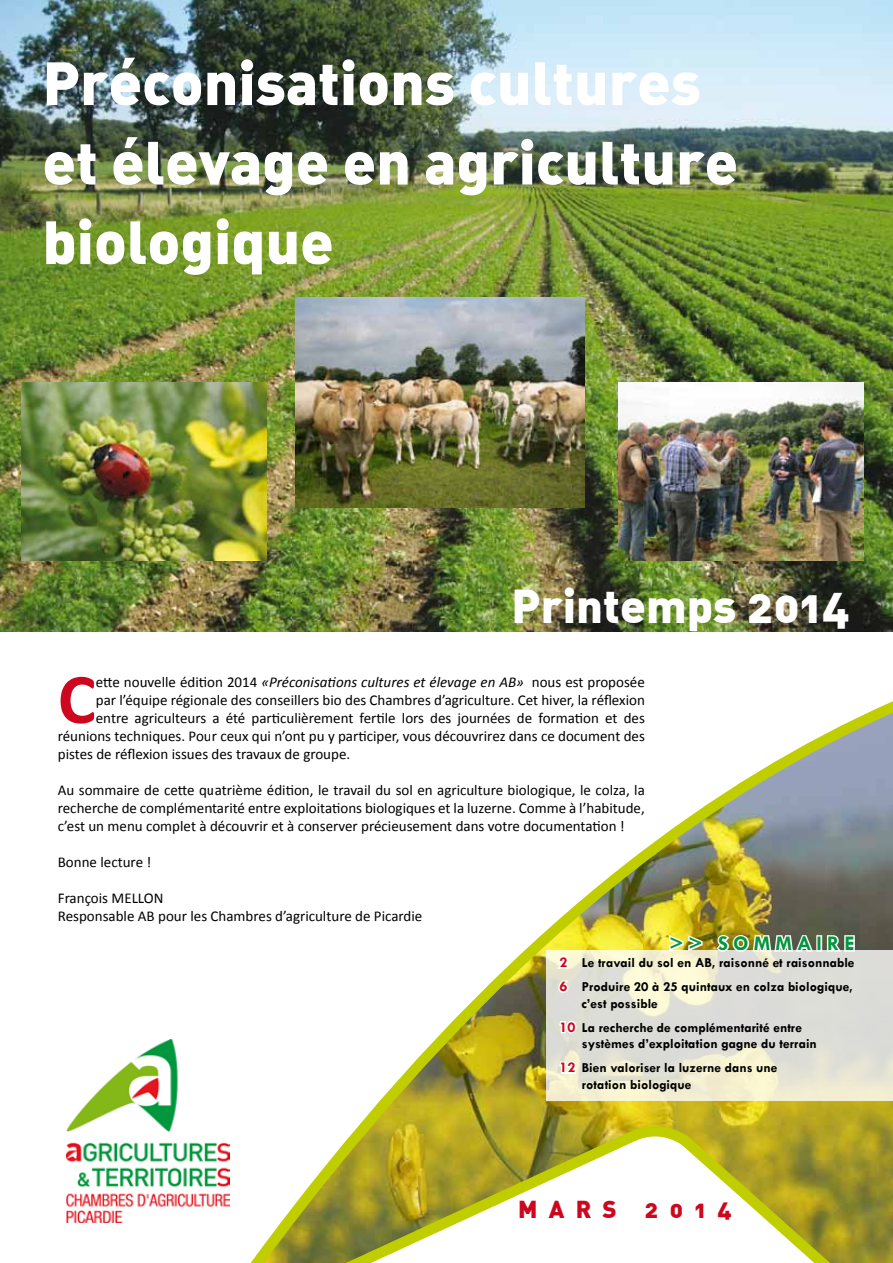
<style>
.page{position:relative;width:893px;height:1263px;background:#fff}
.page>*{position:absolute;margin:0;border:0;box-sizing:border-box;transform-origin:0 0}
.t1{font:700 71.7px "Calibri";color:#cd071e}
.t2{font:900 60px/79.5px "DIN Alternate";color:#fff}
.t3{font:900 46.5px "DIN Alternate";color:#fff}
.t4{font:900 24px "DIN Alternate";letter-spacing:.47em;color:#cd071e}
.t5{font:700 21px "Tw Cen";letter-spacing:.24em;color:#00973e}
.t6{font:15px/18px "Calibri";color:#000;text-align:justify}
.t7{font:700 13.8px/24px "Tw Cen";color:#000}
.s1{font-style:italic}
.s2{font-size:15px;color:#cd071e}
</style>
<div class="page">
<img style="left:67px;top:1040px;width:148px;height:182px">
<svg style="left:215px;top:701px;width:678px;height:562px"></svg>
<svg style="left:667px;top:933px;width:39px;height:17px"></svg>
<svg style="left:714px;top:926px;width:101px;height:24px"></svg>
<div style="left:816px;top:935px;width:6px;height:17px;border:3px solid #fff"></div>
<svg style="left:825px;top:933px;width:31px;height:17px"></svg>
<svg style="left:547px;top:950px;width:346px;height:151px;background:#e5e3d5"></svg>
<svg style="left:554px;top:954px;width:16px;height:17px"></svg>
<svg style="left:556px;top:979px;width:15px;height:16px"></svg>
<svg style="left:557px;top:1018px;width:22px;height:18px"></svg>
<svg style="left:557px;top:1059px;width:21px;height:17px"></svg>
<img style="left:0;top:0;width:893px;height:631px">
<img style="left:21px;top:383px;width:245px;height:178px">
<img style="left:296px;top:297px;width:289px;height:210px">
<img style="left:619px;top:383px;width:245px;height:178px">
<h2 class="t2" style="left:43px;top:40px;width:697px">Préconisations cultures et élevage en agriculture biologique</h2>
<h3 class="t3" style="left:512px;top:575px;width:340px">Printemps 2014</h3>
<h1 class="t1" style="left:58px;top:653px;width:39px">C</h1>
<p class="t6" style="left:96px;top:673px;width:551px">ette nouvelle édition 2014 <span class="s1">«Préconisations cultures et élevage en AB»</span> nous est proposée</p>
<p class="t6" style="left:96px;top:691px;width:551px">par l’équipe régionale des conseillers bio des Chambres d’agriculture. Cet hiver, la réflexion</p>
<p class="t6" style="left:96px;top:709px;width:551px">entre agriculteurs a été particulièrement fertile lors des journées de formation et des</p>
<p class="t6" style="left:58px;top:727px;width:589px">réunions techniques. Pour ceux qui n’ont pu y participer, vous découvrirez dans ce document des</p>
<p class="t6" style="left:58px;top:745px;width:294px">pistes de réflexion issues des travaux de groupe.</p>
<p class="t6" style="left:58px;top:781px;width:588px">Au sommaire de cette quatrième édition, le travail du sol en agriculture biologique, le colza, la recherche de complémentarité entre exploitations biologiques et la luzerne. Comme à l’habitude, c’est un menu complet à découvrir et à conserver précieusement dans votre documentation !</p>
<p class="t6" style="left:58px;top:853px;width:95px">Bonne lecture !</p>
<p class="t6" style="left:58px;top:889px;width:366px">François MELLON<br>Responsable AB pour les Chambres d’agriculture de Picardie</p>
<h3 class="t5" style="left:669px;top:931px;width:187px">&gt;&gt; SOMMAIRE</h3>
<p class="t7" style="left:559px;top:950px;width:297px"><span class="s2">2</span> Le travail du sol en AB, raisonné et raisonnable<br><span class="s2">6</span> Produire 20 à 25 quintaux en colza biologique,</p>
<p class="t7" style="left:559px;top:991px;width:244px;text-indent:22px">c’est possible<br><span class="s2">10</span> La recherche de complémentarité entre</p>
<p class="t7" style="left:559px;top:1032px;width:259px;text-indent:22px">systèmes d’exploitation gagne du terrain<br><span class="s2">12</span> Bien valoriser la luzerne dans une</p>
<p class="t7" style="left:582px;top:1072px;width:111px">rotation biologique</p>
<h3 class="t4" style="left:518px;top:1193px;width:215px">MARS 2014</h3>
</div>
